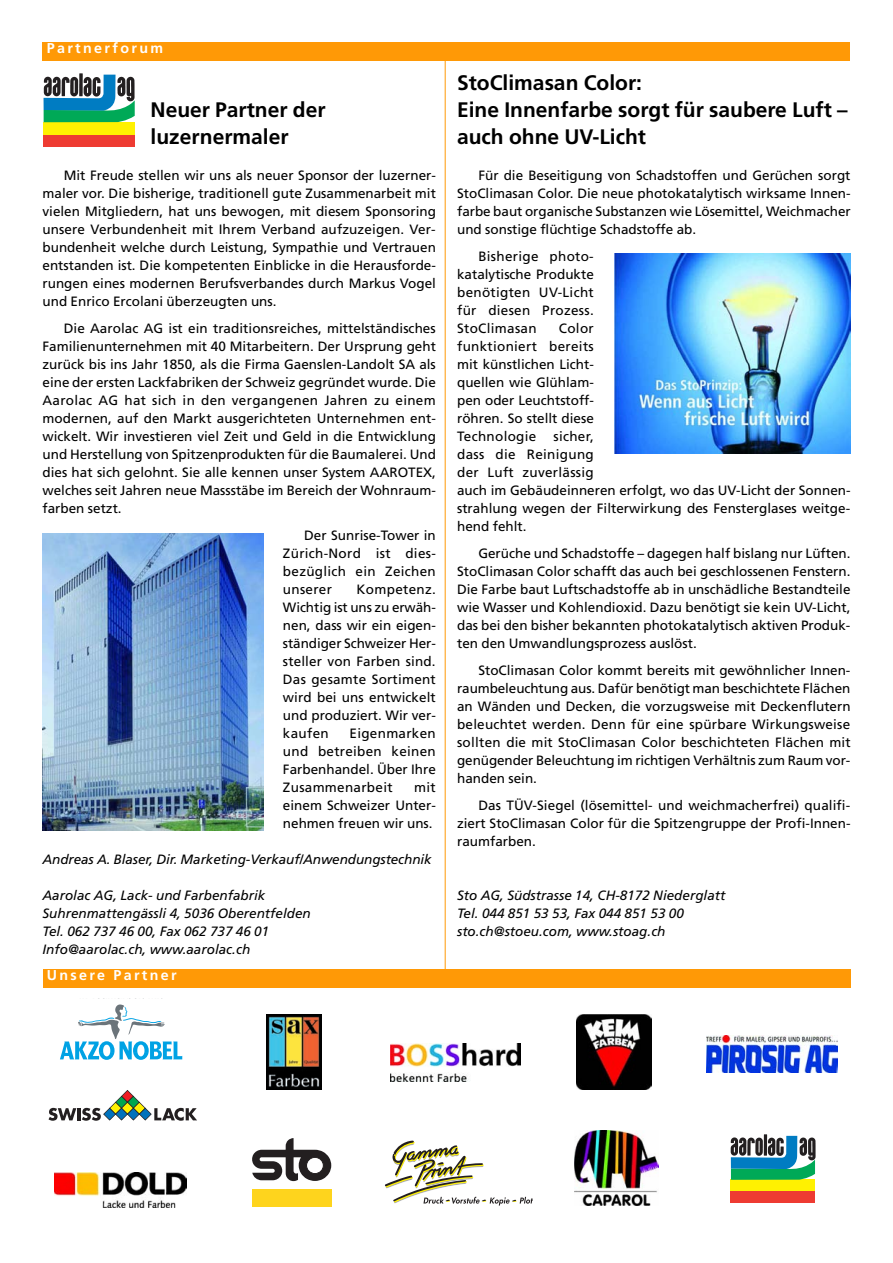
<style>
.page{position:relative;width:893px;height:1263px;background:#fff}
.page>*{position:absolute;margin:0;border:0;box-sizing:border-box;transform-origin:0 0}
.t1{font:700 21px/27px "Frutiger";color:#000}
.t2{font:700 14.25px "Frutiger";letter-spacing:.165em;color:#fff}
.t3{font:13.5px/18px "Frutiger";color:#000;text-align:justify}
.t4{font:italic 13.5px/18px "Frutiger";color:#000}
</style>
<div class="page">
<div style="left:42px;top:43px;width:808px;height:18px;background:#ff9906"></div>
<div style="left:43px;top:969px;width:807px;height:19px;background:#ff9906"></div>
<svg style="left:60px;top:1004px;width:122px;height:56px"></svg>
<img style="left:390px;top:1044px;width:131px;height:37px">
<img style="left:706px;top:1035px;width:132px;height:37px">
<div style="left:252px;top:1189px;width:79px;height:17px;background:#fed41d"></div>
<svg style="left:252px;top:1138px;width:79px;height:43px"></svg>
<div style="left:306px;top:1157px;width:17px;height:16px;background:#fff;border-radius:50%"></div>
<div style="left:306px;top:1157px;width:17px;height:16px;border:1px solid #231f20;border-radius:50%"></div>
<svg style="left:49px;top:1090px;width:148px;height:31px"></svg>
<svg style="left:385px;top:1140px;width:148px;height:65px"></svg>
<img style="left:266px;top:1014px;width:55px;height:76px">
<img style="left:575px;top:1131px;width:83px;height:74px">
<img style="left:55px;top:1172px;width:131px;height:35px">
<svg style="left:579px;top:1089px;width:70px;height:1px"></svg>
<img style="left:577px;top:1014px;width:75px;height:75px">
<hr style="left:445px;top:43px;width:1px;height:933px;background:#ff9906">
<img style="left:43px;top:534px;width:221px;height:296px">
<img style="left:614px;top:254px;width:236px;height:199px">
<img style="left:43px;top:73px;width:73px;height:28px">
<div style="left:44px;top:135px;width:91px;height:12px;background:#ee3b32"></div>
<div style="left:44px;top:122px;width:91px;height:13px;background:#fff101"></div>
<svg style="left:44px;top:75px;width:91px;height:47px"></svg>
<img style="left:730px;top:1135px;width:68px;height:25px">
<div style="left:731px;top:1191px;width:84px;height:11px;background:#ee3b32"></div>
<div style="left:731px;top:1180px;width:84px;height:11px;background:#fff101"></div>
<svg style="left:731px;top:1136px;width:84px;height:44px"></svg>
<p class="t2" style="left:47px;top:43px;width:118px">Partnerforum</p>
<h1 class="t1" style="left:151px;top:98px;width:177px">Neuer Partner der luzernermaler</h1>
<p class="t3" style="left:43px;top:167px;width:395px;text-indent:21px">Mit Freude stellen wir uns als neuer Sponsor der luzerner&shy;maler vor. Die bisherige, traditionell gute Zusammenarbeit mit vielen Mitgliedern, hat uns bewogen, mit diesem Sponsoring unsere Verbundenheit mit Ihrem Verband aufzuzeigen. Ver&shy;bundenheit welche durch Leistung, Sympathie und Vertrauen entstanden ist. Die kompetenten Einblicke in die Herausforde&shy;rungen eines modernen Berufsverbandes durch Markus Vogel und Enrico Ercolani überzeugten uns.</p>
<p class="t3" style="left:43px;top:320px;width:395px;text-indent:21px">Die Aarolac AG ist ein traditionsreiches, mittelständisches Familienunternehmen mit 40 Mitarbeitern. Der Ursprung geht zurück bis ins Jahr 1850, als die Firma Gaenslen-Landolt SA als eine der ersten Lackfabriken der Schweiz gegründet wurde. Die Aarolac AG hat sich in den vergangenen Jahren zu einem modernen, auf den Markt ausgerichteten Unternehmen ent&shy;wickelt. Wir investieren viel Zeit und Geld in die Entwicklung und Herstellung von Spitzenprodukten für die Baumalerei. Und dies hat sich gelohnt. Sie alle kennen unser System AAROTEX, welches seit Jahren neue Massstäbe im Bereich der Wohnraum&shy;farben setzt.</p>
<p class="t3" style="left:283px;top:527px;width:154px;text-indent:21px">Der Sunrise-Tower in Zürich-Nord ist dies&shy;bezüglich ein Zeichen unserer</p>
<p class="t3" style="left:283px;top:581px;width:154px;text-indent:74px">Kompetenz.<br>Wichtig ist uns zu erwäh&shy;nen, dass wir ein eigen&shy;ständiger Schweizer Her&shy;steller von Farben sind.<br>Das gesamte Sortiment wird bei uns entwickelt und produziert. Wir ver&shy;kaufen</p>
<p class="t3" style="left:283px;top:725px;width:154px;text-indent:67px">Eigenmarken und betreiben keinen Farbenhandel. Über Ihre Zusammenarbeit</p>
<p class="t3" style="left:283px;top:779px;width:154px;text-indent:131px">mit einem Schweizer Unter&shy;nehmen freuen wir uns.</p>
<p class="t4" style="left:43px;top:851px;width:391px">Andreas A. Blaser, Dir. Marketing-Verkauf/Anwendungstechnik</p>
<h1 class="t1" style="left:457px;top:71px;width:392px">StoClimasan Color:<br>Eine Innenfarbe sorgt für saubere Luft – auch ohne UV-Licht</h1>
<p class="t3" style="left:457px;top:167px;width:395px;text-indent:21px">Für die Beseitigung von Schadstoffen und Gerüchen sorgt StoClimasan Color. Die neue photokatalytisch wirksame Innen&shy;farbe baut organische Substanzen wie Lösemittel, Weichmacher und sonstige flüchtige Schadstoffe ab.</p>
<p class="t3" style="left:457px;top:248px;width:138px;text-indent:21px">Bisherige photo&shy;katalytische Produkte benötigten UV-Licht für diesen Prozess.<br>StoClimasan</p>
<p class="t3" style="left:457px;top:320px;width:138px;text-indent:102px">Color funktioniert bereits mit künstlichen Licht&shy;quellen wie Glühlam&shy;pen oder Leuchtstoff&shy;röhren. So stellt diese Technologie</p>
<p class="t3" style="left:457px;top:428px;width:395px;text-align:left;text-indent:96px">sicher,<br>dass die Reinigung<br>der Luft zuverlässig<br>auch im Gebäudeinneren erfolgt, wo das UV-Licht der Sonnen&shy;strahlung wegen der Filterwirkung des Fensterglases weitge&shy;hend fehlt.</p>
<p class="t3" style="left:457px;top:545px;width:395px;text-indent:21px">Gerüche und Schadstoffe – dagegen half bislang nur Lüften.<br>StoClimasan Color schafft das auch bei geschlossenen Fenstern.<br>Die Farbe baut Luftschadstoffe ab in unschädliche Bestandteile wie Wasser und Kohlendioxid. Dazu benötigt sie kein UV-Licht, das bei den bisher bekannten photokatalytisch aktiven Produk&shy;ten den Umwandlungsprozess auslöst.</p>
<p class="t3" style="left:457px;top:662px;width:395px;text-indent:21px">StoClimasan Color kommt bereits mit gewöhnlicher Innen&shy;raumbeleuchtung aus. Dafür benötigt man beschichtete Flächen an Wänden und Decken, die vorzugsweise mit Deckenflutern beleuchtet werden. Denn für eine spürbare Wirkungsweise sollten die mit StoClimasan Color beschichteten Flächen mit genügender Beleuchtung im richtigen Verhältnis zum Raum vor&shy;handen sein.</p>
<p class="t3" style="left:457px;top:797px;width:395px;text-indent:21px">Das TÜV-Siegel (lösemittel- und weichmacherfrei) qualifi&shy;ziert StoClimasan Color für die Spitzengruppe der Profi-Innen&shy;raumfarben.</p>
<p class="t4" style="left:43px;top:887px;width:270px">Aarolac AG, Lack- und Farbenfabrik Suhrenmattengässli 4, 5036 Oberentfelden Tel. 062 737 46 00, Fax 062 737 46 01<br>Info@aarolac.ch, www.aarolac.ch</p>
<p class="t4" style="left:457px;top:887px;width:270px">Sto AG, Südstrasse 14, CH-8172 Niederglatt<br>Tel. 044 851 53 53, Fax 044 851 53 00 sto.ch@stoeu.com, www.stoag.ch</p>
<p class="t2" style="left:47px;top:969px;width:132px">Unsere Partner</p>
</div>
